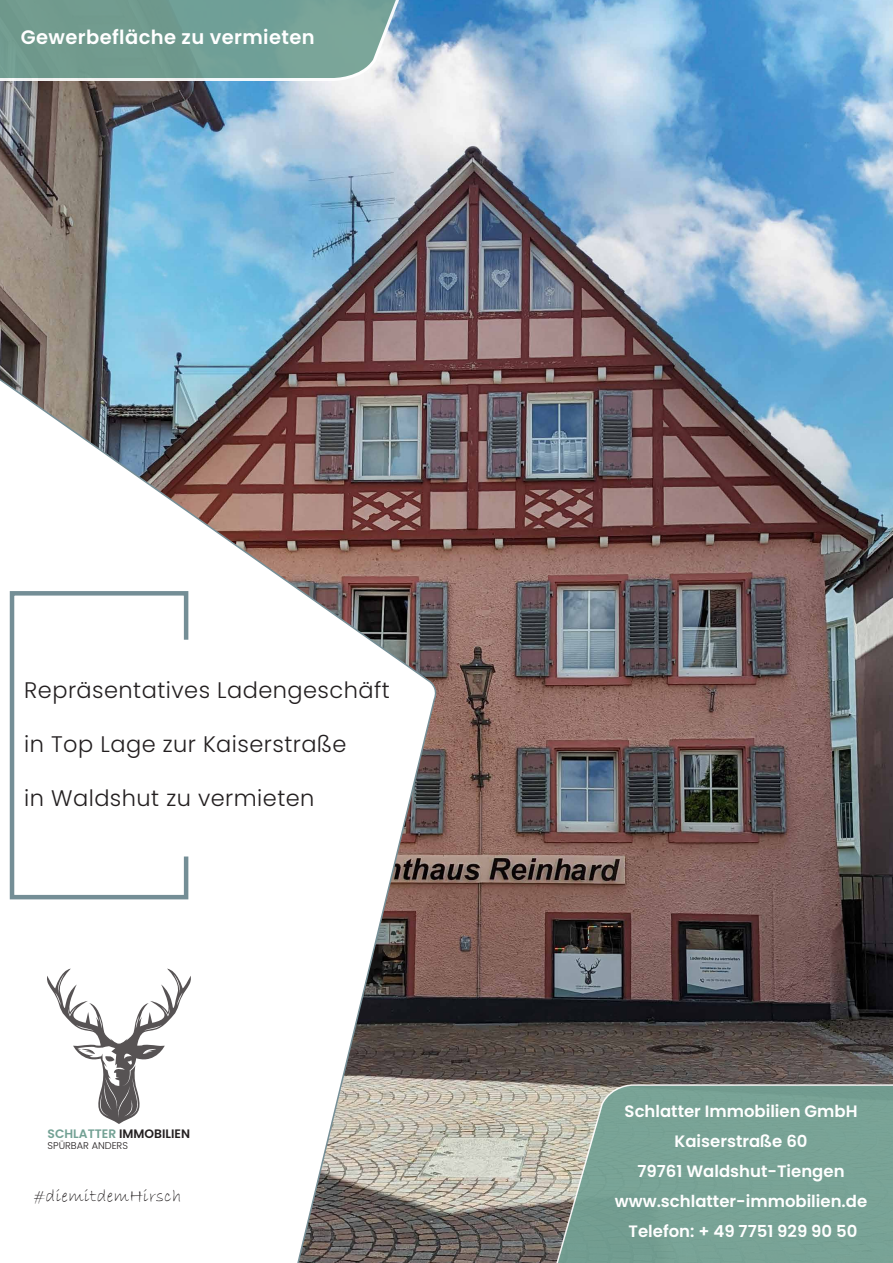
<style>
.page{position:relative;width:893px;height:1263px;background:#fff}
.page>*{position:absolute;margin:0;border:0;box-sizing:border-box;transform-origin:0 0}
.t1{font:300 22.5px "Poppins";letter-spacing:.02em;color:#231f20}
.t2{font:600 19.5px "Poppins";letter-spacing:.02em;color:#fff}
.t3{font:18px "Bradley Hand ITC";letter-spacing:.02em;color:#231f20}
.t4{font:600 16.5px "Poppins";color:#fff}
.t5{font:600 12.3px "Poppins";color:#231f20}
.t6{font:300 9.75px "Poppins";color:#231f20}
.s1{color:#73a194}
</style>
<div class="page">
<img style="left:0;top:0;width:893px;height:1263px">
<svg style="left:0;top:0;width:463px;height:82px;background:#7ca5a2"></svg>
<svg style="left:536px;top:1083px;width:357px;height:180px;background:#7fa396"></svg>
<img style="left:0;top:340px;width:439px;height:923px">
<svg style="left:8px;top:589px;width:183px;height:313px"></svg>
<svg style="left:46px;top:968px;width:145px;height:156px"></svg>
<p class="t2" style="left:21px;top:26px;width:295px">Gewerbefläche zu vermieten</p>
<p class="t1" style="left:24px;top:677px;width:367px">Repräsentatives Ladengeschäft</p>
<p class="t1" style="left:24px;top:731px;width:324px">in Top Lage zur Kaiserstraße</p>
<p class="t1" style="left:24px;top:785px;width:292px">in Waldshut zu vermieten</p>
<p class="t5" style="left:48px;top:1126px;width:144px"><span class="s1">SCHLATTER</span> IMMOBILIEN</p>
<p class="t6" style="left:48px;top:1140px;width:82px">SPÜRBAR ANDERS</p>
<p class="t3" style="left:34px;top:1184px;width:149px">#diemitdemHirsch</p>
<p class="t4" style="left:625px;top:1101px;width:234px">Schlatter Immobilien GmbH</p>
<p class="t4" style="left:674px;top:1131px;width:135px">Kaiserstraße 60</p>
<p class="t4" style="left:637px;top:1161px;width:209px">79761 Waldshut-Tiengen</p>
<p class="t4" style="left:615px;top:1191px;width:254px">www.schlatter-immobilien.de</p>
<p class="t4" style="left:628px;top:1221px;width:230px">Telefon: + 49 7751 929 90 50</p>
</div>
